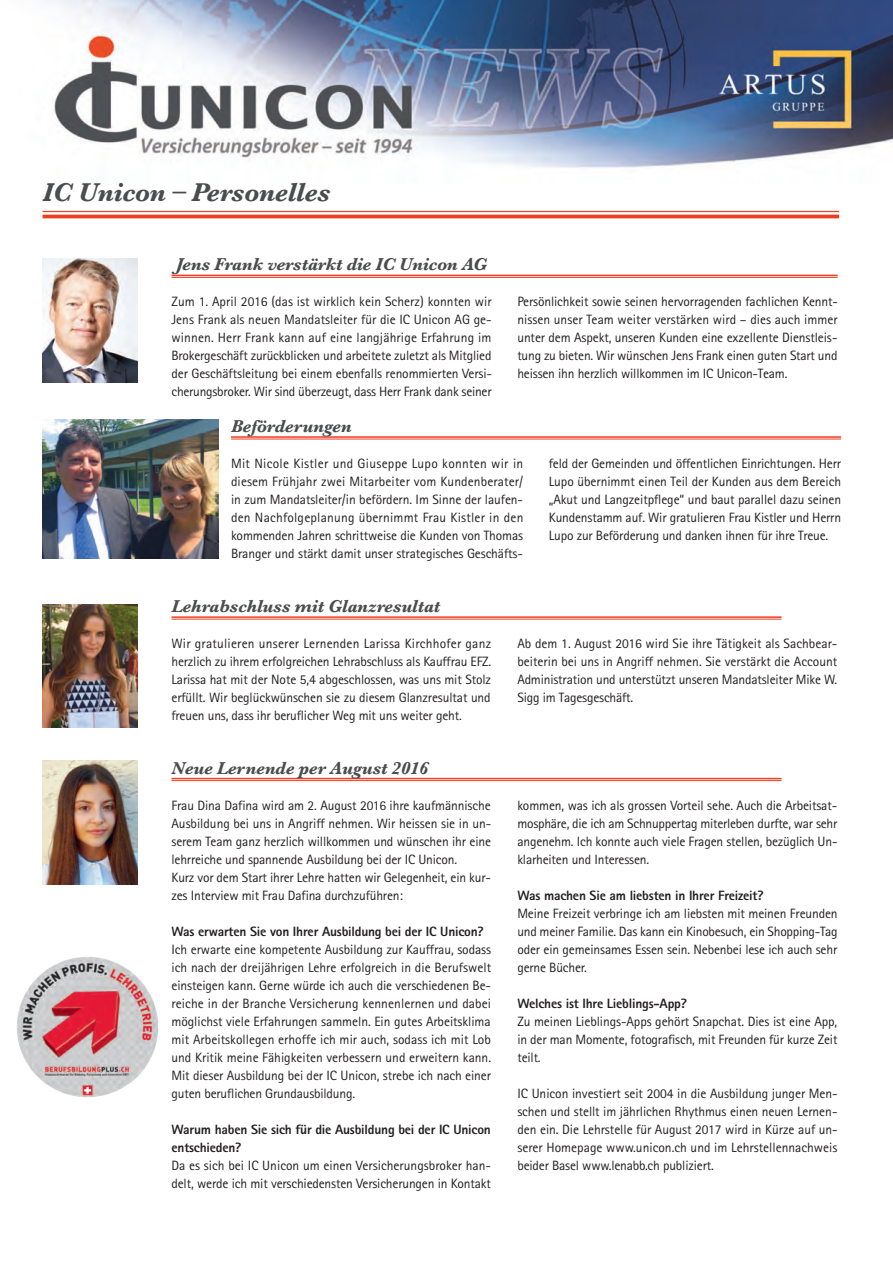
<style>
.page{position:relative;width:893px;height:1263px;background:#fff}
.page>*{position:absolute;margin:0;border:0;box-sizing:border-box;transform-origin:0 0}
.t1{font:italic 700 27px "Baskerville";letter-spacing:-.015em;color:#4b4c4d}
.t2{font:italic 700 18px "Baskerville";letter-spacing:-.015em;color:#4b4c4d}
.t3{font:13.5px/18px "Rotis Sans Serif";letter-spacing:-.015em;color:#231f20;text-align:justify}
.t4{font:800 13.5px/18px "Rotis Sans Serif";letter-spacing:-.015em;color:#231f20}
</style>
<div class="page">
<img style="left:43px;top:0;width:850px;height:168px">
<hr style="left:171px;top:275px;width:667px;height:1px;background:#ef3e22">
<hr style="left:171px;top:277px;width:667px;height:1px;background:#ef3e22">
<img style="left:43px;top:259px;width:94px;height:123px">
<hr style="left:231px;top:436px;width:610px;height:2px;background:#ef3e22">
<hr style="left:231px;top:439px;width:610px;height:1px;background:#ef3e22">
<hr style="left:43px;top:211px;width:796px;height:1px;background:#ef3e22">
<hr style="left:43px;top:215px;width:796px;height:3px;background:#ef3e22">
<img style="left:43px;top:420px;width:175px;height:138px">
<img style="left:43px;top:604px;width:94px;height:124px">
<hr style="left:171px;top:778px;width:611px;height:1px;background:#ef3e22">
<hr style="left:171px;top:780px;width:611px;height:1px;background:#ef3e22">
<img style="left:43px;top:761px;width:94px;height:123px">
<hr style="left:171px;top:616px;width:611px;height:2px;background:#ef3e22">
<hr style="left:171px;top:619px;width:611px;height:1px;background:#ef3e22">
<img style="left:17px;top:957px;width:142px;height:141px">
<h1 class="t1" style="left:43px;top:176px;width:289px">IC Unicon – Personelles</h1>
<h2 class="t2" style="left:176px;top:254px;width:313px">Jens Frank verstärkt die IC Unicon AG</h2>
<p class="t3" style="left:171px;top:292px;width:322px">Zum 1. April 2016 (das ist wirklich kein Scherz) konnten wir Jens Frank als neuen Mandatsleiter für die IC Unicon AG ge&shy;winnen. Herr Frank kann auf eine langjährige Erfahrung im Brokergeschäft zurückblicken und arbeitete zuletzt als Mitglied der Geschäftsleitung bei einem ebenfalls renommierten Versi&shy;cherungsbroker. Wir sind überzeugt, dass Herr Frank dank seiner</p>
<p class="t3" style="left:517px;top:292px;width:322px">Persönlichkeit sowie seinen hervorragenden fachlichen Kennt&shy;nissen unser Team weiter verstärken wird – dies auch immer unter dem Aspekt, unseren Kunden eine exzellente Dienstleis&shy;tung zu bieten. Wir wünschen Jens Frank einen guten Start und heissen ihn herzlich willkommen im IC Unicon-Team.</p>
<h2 class="t2" style="left:231px;top:416px;width:122px">Beförderungen</h2>
<p class="t3" style="left:231px;top:454px;width:294px">Mit Nicole Kistler und Giuseppe Lupo konnten wir in diesem Frühjahr zwei Mitarbeiter vom Kundenberater/ in zum Mandatsleiter/in befördern. Im Sinne der laufen&shy;den Nachfolgeplanung übernimmt Frau Kistler in den kommenden Jahren schrittweise die Kunden von Thomas Branger und stärkt damit unser strategisches Geschäfts-</p>
<p class="t3" style="left:549px;top:454px;width:294px">feld der Gemeinden und öffentlichen Einrichtungen. Herr Lupo übernimmt einen Teil der Kunden aus dem Bereich „Akut und Langzeitpflege“ und baut parallel dazu seinen Kundenstamm auf. Wir gratulieren Frau Kistler und Herrn Lupo zur Beförderung und danken ihnen für ihre Treue.</p>
<h2 class="t2" style="left:171px;top:596px;width:270px">Lehrabschluss mit Glanzresultat</h2>
<p class="t3" style="left:171px;top:634px;width:321px">Wir gratulieren unserer Lernenden Larissa Kirchhofer ganz herzlich zu ihrem erfolgreichen Lehrabschluss als Kauffrau EFZ.<br>Larissa hat mit der Note 5,4 abgeschlossen, was uns mit Stolz erfüllt. Wir beglückwünschen sie zu diesem Glanzresultat und freuen uns, dass ihr beruflicher Weg mit uns weiter geht.</p>
<p class="t3" style="left:517px;top:634px;width:322px">Ab dem 1. August 2016 wird Sie ihre Tätigkeit als Sachbear&shy;beiterin bei uns in Angriff nehmen. Sie verstärkt die Account Administration und unterstützt unseren Mandatsleiter Mike W.<br>Sigg im Tagesgeschäft.</p>
<h2 class="t2" style="left:171px;top:757px;width:258px">Neue Lernende per August 2016</h2>
<p class="t3" style="left:171px;top:796px;width:321px;text-align:left">Frau Dina Dafina wird am 2. August 2016 ihre kaufmännische Ausbildung bei uns in Angriff nehmen. Wir heissen sie in un&shy;serem Team ganz herzlich willkommen und wünschen ihr eine lehrreiche und spannende Ausbildung bei der IC Unicon.<br>Kurz vor dem Start ihrer Lehre hatten wir Gelegenheit, ein kur&shy;zes Interview mit Frau Dafina durchzuführen:</p>
<p class="t4" style="left:171px;top:922px;width:314px">Was erwarten Sie von Ihrer Ausbildung bei der IC Unicon?</p>
<p class="t3" style="left:171px;top:940px;width:321px">Ich erwarte eine kompetente Ausbildung zur Kauffrau, sodass ich nach der dreijährigen Lehre erfolgreich in die Berufswelt einsteigen kann. Gerne würde ich auch die verschiedenen Be&shy;reiche in der Branche Versicherung kennenlernen und dabei möglichst viele Erfahrungen sammeln. Ein gutes Arbeitsklima mit Arbeitskollegen erhoffe ich mir auch, sodass ich mit Lob und Kritik meine Fähigkeiten verbessern und erweitern kann.<br>Mit dieser Ausbildung bei der IC Unicon, strebe ich nach einer guten beruflichen Grundausbildung.</p>
<p class="t4" style="left:171px;top:1120px;width:321px">Warum haben Sie sich für die Ausbildung bei der IC Unicon entschieden?</p>
<p class="t3" style="left:171px;top:1156px;width:321px">Da es sich bei IC Unicon um einen Versicherungsbroker han&shy;delt, werde ich mit verschiedensten Versicherungen in Kontakt</p>
<p class="t3" style="left:517px;top:796px;width:322px">kommen, was ich als grossen Vorteil sehe. Auch die Arbeitsat&shy;mosphäre, die ich am Schnuppertag miterleben durfte, war sehr angenehm. Ich konnte auch viele Fragen stellen, bezüglich Un&shy;klarheiten und Interessen.</p>
<p class="t4" style="left:517px;top:886px;width:248px">Was machen Sie am liebsten in Ihrer Freizeit?</p>
<p class="t3" style="left:517px;top:904px;width:322px">Meine Freizeit verbringe ich am liebsten mit meinen Freunden und meiner Familie. Das kann ein Kinobesuch, ein Shopping-Tag oder ein gemeinsames Essen sein. Nebenbei lese ich auch sehr gerne Bücher.</p>
<p class="t4" style="left:517px;top:994px;width:171px">Welches ist Ihre Lieblings-App?</p>
<p class="t3" style="left:517px;top:1012px;width:322px">Zu meinen Lieblings-Apps gehört Snapchat. Dies ist eine App, in der man Momente, fotografisch, mit Freunden für kurze Zeit teilt.</p>
<p class="t3" style="left:517px;top:1084px;width:322px">IC Unicon investiert seit 2004 in die Ausbildung junger Men&shy;schen und stellt im jährlichen Rhythmus einen neuen Lernen&shy;den ein. Die Lehrstelle für August 2017 wird in Kürze auf un&shy;serer Homepage www.unicon.ch und im Lehrstellennachweis beider Basel www.lenabb.ch publiziert.</p>
</div>
